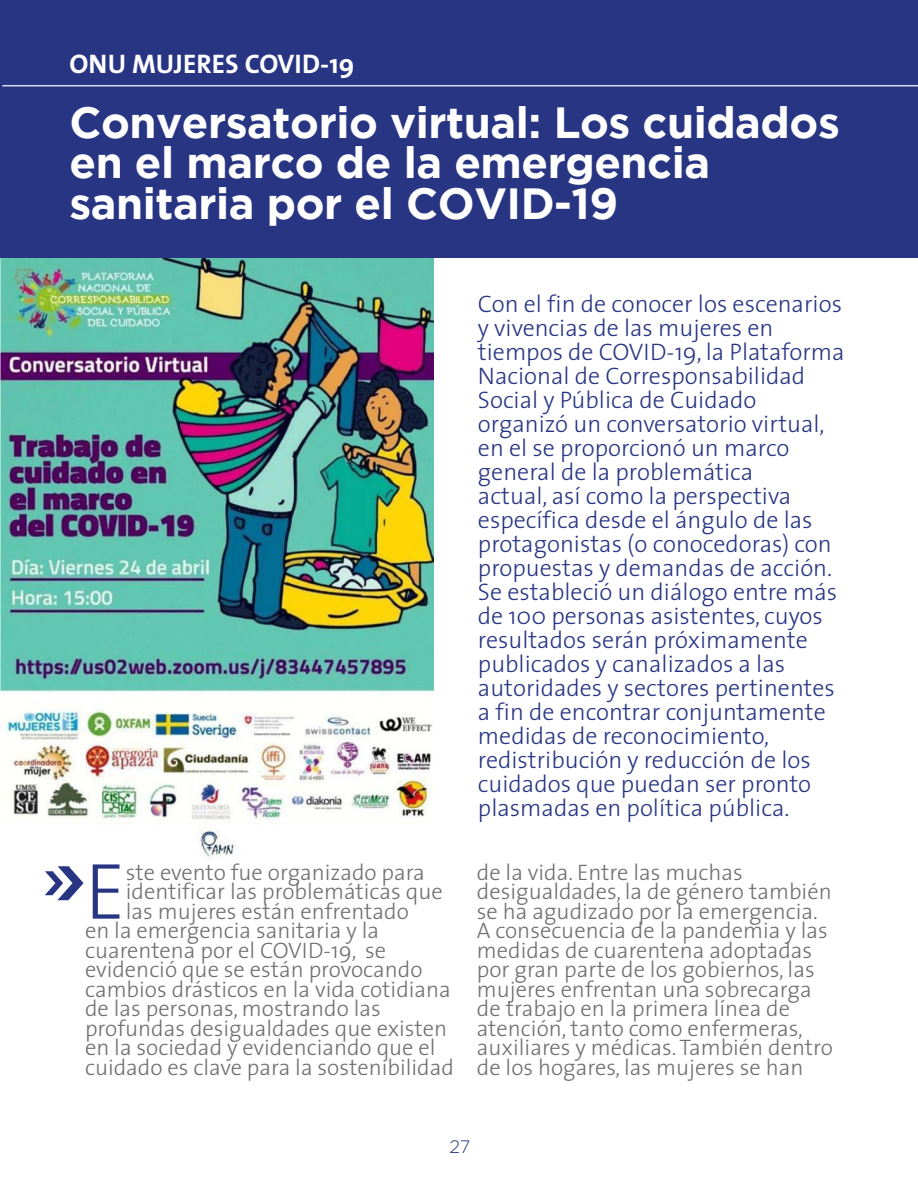
<style>
.page{position:relative;width:918px;height:1188px;background:#fff}
.page>*{position:absolute;margin:0;border:0;box-sizing:border-box;transform-origin:0 0}
.BODY_TEXT__ITALIC_OR{font:300 80.25px "The Sans";color:#283583}
.BODY_TEXT__ITALIC_OR-2{font:700 43.5px/40.5px "Gotham";letter-spacing:-.01em;color:#fff}
._02_Title__Large{font:700 27px "The Sans";color:#fff}
.BODY_TEXT__ITALIC_OR-3{font:300 24px/24px "The Sans";color:#283583}
.BODY_TEXT__ITALIC_OR-4{font:300 22.5px/19.5px "The Sans";color:#706f6f}
.t1{font:300 18px "Gotham";color:#283583}
</style>
<div class="page">
<img style="left:0;top:258px;width:434px;height:601px">
<div style="left:0;top:0;width:918px;height:258px;background:#283583"></div>
<hr style="left:2px;top:85px;width:916px;height:1px;background:#fff">
<svg style="left:45px;top:866px;width:39px;height:34px"></svg>
<p class="_02_Title__Large" style="left:69px;top:41px;width:286px">ONU MUJERES COVID-19</p>
<p class="BODY_TEXT__ITALIC_OR-2" style="left:69px;top:101px;width:772px">Conversatorio virtual: Los cuidados en el marco de la emergencia sanitaria por el COVID-19</p>
<p class="BODY_TEXT__ITALIC_OR" style="left:85px;top:825px;width:42px">E</p>
<p class="BODY_TEXT__ITALIC_OR-4" style="left:126px;top:862px;width:301px">ste evento fue organizado para</p>
<p class="BODY_TEXT__ITALIC_OR-4" style="left:126px;top:881px;width:318px">identificar las problemáticas que</p>
<p class="BODY_TEXT__ITALIC_OR-4" style="left:126px;top:901px;width:285px">las mujeres están enfrentado</p>
<p class="BODY_TEXT__ITALIC_OR-4" style="left:85px;top:920px;width:296px">en la emergencia sanitaria y la</p>
<p class="BODY_TEXT__ITALIC_OR-4" style="left:85px;top:940px;width:303px">cuarentena por el COVID-19, se</p>
<p class="BODY_TEXT__ITALIC_OR-4" style="left:85px;top:959px;width:339px">evidenció que se están provocando</p>
<p class="BODY_TEXT__ITALIC_OR-4" style="left:85px;top:979px;width:367px">cambios drásticos en la vida cotidiana</p>
<p class="BODY_TEXT__ITALIC_OR-4" style="left:85px;top:998px;width:297px">de las personas, mostrando las</p>
<p class="BODY_TEXT__ITALIC_OR-4" style="left:85px;top:1018px;width:364px">profundas desigualdades que existen</p>
<p class="BODY_TEXT__ITALIC_OR-4" style="left:85px;top:1037px;width:352px">en la sociedad y evidenciando que el</p>
<p class="BODY_TEXT__ITALIC_OR-4" style="left:85px;top:1057px;width:370px">cuidado es clave para la sostenibilidad</p>
<p class="BODY_TEXT__ITALIC_OR-3" style="left:478px;top:291px;width:368px">Con el fin de conocer los escenarios y vivencias de las mujeres en tiempos de COVID-19, la Plataforma<br>Nacional de Corresponsabilidad<br>Social y Pública de Cuidado organizó un conversatorio virtual, en el se proporcionó un marco general de la problemática<br>actual, así como la perspectiva específica desde el ángulo de las protagonistas (o conocedoras) con propuestas y demandas de acción.<br>Se estableció un diálogo entre más de 100 personas asistentes, cuyos resultados serán próximamente publicados y canalizados a las autoridades y sectores pertinentes a fin de encontrar conjuntamente medidas de reconocimiento, redistribución y reducción de los cuidados que puedan ser pronto plasmadas en política pública.</p>
<p class="BODY_TEXT__ITALIC_OR-4" style="left:477px;top:862px;width:357px">de la vida. Entre las muchas desigualdades, la de género también se ha agudizado por la emergencia.<br>A consecuencia de la pandemia y las medidas de cuarentena adoptadas por gran parte de los gobiernos, las mujeres enfrentan una sobrecarga de trabajo en la primera línea de atención, tanto como enfermeras, auxiliares y médicas. También dentro de los hogares, las mujeres se han</p>
<p class="t1" style="left:450px;top:1137px;width:22px">27</p>
</div>
